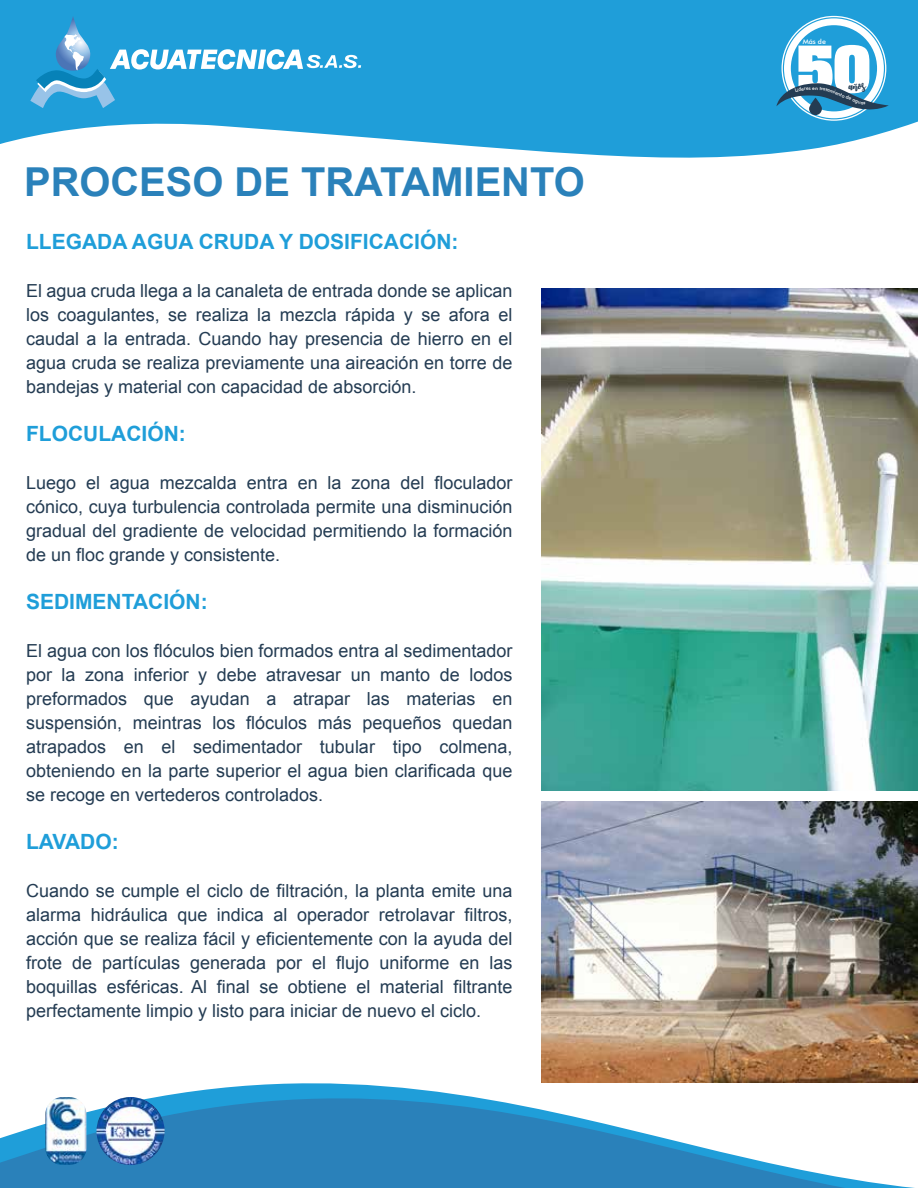
<style>
.page{position:relative;width:918px;height:1188px;background:#fff}
.page>*{position:absolute;margin:0;border:0;box-sizing:border-box;transform-origin:0 0}
.t1{font:700 39.9px "Arial";color:#2a81ba}
.t2{font:700 21px "Arial";color:#1f9ed9}
.t3{font:18px/24px "Arial";color:#243c53;text-align:justify}
.t4{font:8.4px "October Twilight";color:#243c53}
.t5{font:500 7.05px "Futura BT";color:#fff}
.t6{font:500 4.95px "Futura BT";color:#fff}
</style>
<div class="page">
<svg style="left:0;top:790px;width:918px;height:398px"></svg>
<svg style="left:0;top:0;width:918px;height:158px;background:#41acde"></svg>
<img style="left:45px;top:1097px;width:41px;height:68px">
<img style="left:96px;top:1097px;width:69px;height:68px;border-radius:34px">
<svg style="left:30px;top:16px;width:331px;height:92px;background:#3aa7dc"></svg>
<img style="left:541px;top:288px;width:377px;height:502px">
<img style="left:541px;top:801px;width:377px;height:281px">
<svg style="left:776px;top:16px;width:113px;height:105px"></svg>
<h1 class="t1" style="left:24px;top:155px;width:562px">PROCESO DE TRATAMIENTO</h1>
<p class="t2" style="left:26px;top:228px;width:434px">LLEGADA AGUA CRUDA Y DOSIFICACIÓN:</p>
<p class="t3" style="left:26px;top:279px;width:488px">El agua cruda llega a la canaleta de entrada donde se aplican los coagulantes, se realiza la mezcla rápida y se afora el caudal a la entrada. Cuando hay presencia de hierro en el agua cruda se realiza previamente una aireación en torre de bandejas y material con capacidad de absorción.</p>
<p class="t2" style="left:26px;top:420px;width:161px">FLOCULACIÓN:</p>
<p class="t3" style="left:26px;top:471px;width:488px">Luego el agua mezcalda entra en la zona del floculador cónico, cuya turbulencia controlada permite una disminución gradual del gradiente de velocidad permitiendo la formación de un floc grande y consistente.</p>
<p class="t2" style="left:26px;top:588px;width:183px">SEDIMENTACIÓN:</p>
<p class="t3" style="left:26px;top:639px;width:488px">El agua con los flóculos bien formados entra al sedimentador por la zona inferior y debe atravesar un manto de lodos preformados que ayudan a atrapar las materias en suspensión, meintras los flóculos más pequeños quedan atrapados en el sedimentador tubular tipo colmena, obteniendo en la parte superior el agua bien clarificada que se recoge en vertederos controlados.</p>
<p class="t2" style="left:26px;top:828px;width:94px">LAVADO:</p>
<p class="t3" style="left:26px;top:879px;width:488px">Cuando se cumple el ciclo de filtración, la planta emite una alarma hidráulica que indica al operador retrolavar filtros, acción que se realiza fácil y eficientemente con la ayuda del frote de partículas generada por el flujo uniforme en las boquillas esféricas. Al final se obtiene el material filtrante perfectamente limpio y listo para iniciar de nuevo el ciclo.</p>
<p class="t5" style="left:803px;top:37px;width:25px">Más de</p>
<p class="t4" style="left:849px;top:81px;width:18px">AÑOS</p>
<p class="t6" style="left:839px;top:90px;width:13px;rotate:23deg">nto d</p>
</div>
